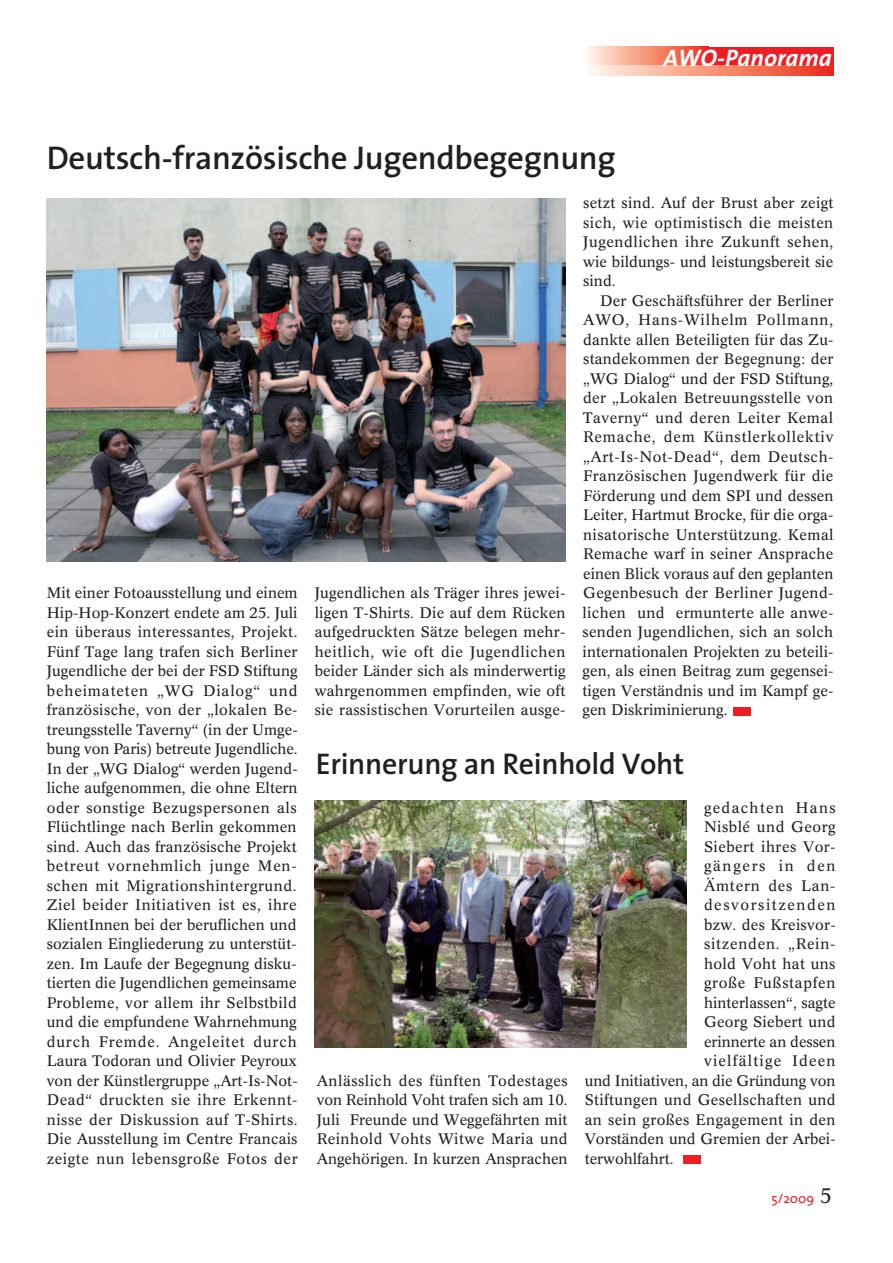
<style>
.page{position:relative;width:893px;height:1263px;background:#fff}
.page>*{position:absolute;margin:0;border:0;box-sizing:border-box;transform-origin:0 0}
.t1{font:600 33px "The Sans";letter-spacing:-.01em;color:#231f20}
.t2{font:600 30px "The Sans";letter-spacing:-.01em;color:#231f20}
.t3{font:italic 700 24px "The Sans";color:#fff}
.t4{font:15px/19.5px "Concorde BE";letter-spacing:.02em;color:#231f20;text-align:justify}
.t5{font:15px "Concorde BE";color:#231f20}
.t6{font:15px "Concorde BE";letter-spacing:-.005em;color:#231f20}
.t7{font:15px "Concorde BE";letter-spacing:.05em;color:#231f20}
.t8{font:15px "Concorde BE";letter-spacing:.08em;color:#231f20}
.t9{font:15px "Concorde BE";letter-spacing:.1em;color:#231f20}
.t10{font:15px "Concorde BE";letter-spacing:.045em;color:#231f20}
.t11{font:15px "Concorde BE";letter-spacing:.085em;color:#231f20}
.t12{font:15px "Concorde BE";letter-spacing:.11em;color:#231f20}
.t13{font:13.5px "The Sans";color:#ee1d23}
.s1{font-family:"Concorde BE";font-size:21px;color:#231f20}
</style>
<div class="page">
<div style="left:704px;top:47px;width:129px;height:28px;background:#ee1d23"></div>
<svg style="left:587px;top:47px;width:121px;height:19px"></svg>
<svg style="left:591px;top:66px;width:236px;height:9px"></svg>
<div style="left:733px;top:707px;width:17px;height:8px;background:#ee1d23"></div>
<div style="left:684px;top:1155px;width:17px;height:9px;background:#ee1d23"></div>
<img style="left:315px;top:801px;width:371px;height:246px">
<img style="left:47px;top:199px;width:518px;height:362px">
<h1 class="t1" style="left:47px;top:130px;width:571px">Deutsch-französische Jugendbegegnung</h1>
<h3 class="t3" style="left:663px;top:37px;width:170px">AWO-Panorama</h3>
<p class="t4" style="left:583px;top:193px;width:252px">setzt sind. Auf der Brust aber zeigt sich, wie optimistisch die meisten Jugendlichen ihre Zukunft sehen, wie bildungs- und leistungsbereit sie sind.</p>
<p class="t4" style="left:583px;top:291px;width:253px;text-indent:18px">Der Geschäftsführer der Berliner AWO, Hans-Wilhelm Pollmann, dankte allen Beteiligten für das Zu&shy;standekommen der Begegnung: der „WG Dialog“ und der FSD Stiftung, der „Lokalen Betreuungsstelle von Taverny“ und deren Leiter Kemal Remache, dem Künstlerkollektiv „Art-Is-Not-Dead“, dem Deutsch-Französischen Jugendwerk für die Förderung und dem SPI und dessen Leiter, Hartmut Brocke, für die orga&shy;nisatorische Unterstützung. Kemal Remache warf in seiner Ansprache einen Blick voraus auf den geplanten Gegenbesuch der Berliner Jugend&shy;lichen und ermunterte alle anwe&shy;senden Jugendlichen, sich an solch internationalen Projekten zu beteili&shy;gen, als einen Beitrag zum gegensei&shy;tigen Verständnis und im Kampf ge&shy;gen Diskriminierung.</p>
<h2 class="t2" style="left:316px;top:739px;width:370px">Erinnerung an Reinhold Voht</h2>
<p class="t4" style="left:47px;top:583px;width:252px">Mit einer Fotoausstellung und einem Hip-Hop-Konzert endete am 25. Juli ein überaus interessantes, Projekt.<br>Fünf Tage lang trafen sich Berliner Jugendliche der bei der FSD Stiftung beheimateten „WG Dialog“ und französische, von der „lokalen Be&shy;treungsstelle Taverny“ (in der Umge&shy;bung von Paris) betreute Jugendliche.<br>In der „WG Dialog“ werden Jugend&shy;liche aufgenommen, die ohne Eltern oder sonstige Bezugspersonen als Flüchtlinge nach Berlin gekommen sind. Auch das französische Projekt betreut vornehmlich junge Men&shy;schen mit Migrationshintergrund.<br>Ziel beider Initiativen ist es, ihre KlientInnen bei der beruflichen und sozialen Eingliederung zu unterstüt&shy;zen. Im Laufe der Begegnung disku&shy;tierten die Jugendlichen gemeinsame Probleme, vor allem ihr Selbstbild und die empfundene Wahrnehmung durch Fremde. Angeleitet durch Laura Todoran und Olivier Peyroux von der Künstlergruppe „Art-Is-Not-Dead“ druckten sie ihre Erkennt&shy;nisse der Diskussion auf T-Shirts.<br>Die Ausstellung im Centre Francais zeigte nun lebensgroße Fotos der</p>
<p class="t4" style="left:315px;top:583px;width:252px">Jugendlichen als Träger ihres jewei&shy;ligen T-Shirts. Die auf dem Rücken aufgedruckten Sätze belegen mehr&shy;heitlich, wie oft die Jugendlichen beider Länder sich als minderwertig wahrgenommen empfinden, wie oft sie rassistischen Vorurteilen ausge-</p>
<p class="t11" style="left:704px;top:799px;width:133px">gedachten Hans</p>
<p class="t4" style="left:704px;top:817px;width:133px">Nisblé und Georg</p>
<p class="t4" style="left:704px;top:837px;width:133px">Siebert ihres Vor-</p>
<p class="t12" style="left:704px;top:857px;width:133px">gängers in den</p>
<p class="t7" style="left:704px;top:877px;width:133px">Ämtern des Lan-</p>
<p class="t9" style="left:704px;top:896px;width:133px">desvorsitzenden</p>
<p class="t4" style="left:704px;top:915px;width:133px">bzw. des Kreisvor-</p>
<p class="t7" style="left:704px;top:935px;width:133px">sitzenden. „Rein-</p>
<p class="t4" style="left:704px;top:954px;width:133px">hold Voht hat uns</p>
<p class="t10" style="left:704px;top:974px;width:133px">große Fußstapfen</p>
<p class="t5" style="left:704px;top:994px;width:133px">hinterlassen“, sagte</p>
<p class="t4" style="left:704px;top:1012px;width:133px">Georg Siebert und</p>
<p class="t5" style="left:704px;top:1033px;width:133px">erinnerte an dessen</p>
<p class="t8" style="left:704px;top:1052px;width:133px">vielfältige Ideen</p>
<p class="t6" style="left:585px;top:1072px;width:252px">und Initiativen, an die Gründung von</p>
<p class="t4" style="left:585px;top:1090px;width:253px">Stiftungen und Gesellschaften und</p>
<p class="t4" style="left:585px;top:1110px;width:252px">an sein großes Engagement in den</p>
<p class="t5" style="left:585px;top:1130px;width:252px">Vorständen und Gremien der Arbei-</p>
<p class="t5" style="left:585px;top:1150px;width:90px">terwohlfahrt.</p>
<p class="t4" style="left:317px;top:1071px;width:252px">Anlässlich des fünften Todestages von Reinhold Voht trafen sich am 10.<br>Juli Freunde und Weggefährten mit Reinhold Vohts Witwe Maria und Angehörigen. In kurzen Ansprachen</p>
<p class="t13" style="left:771px;top:1187px;width:62px">5/2009 <span class="s1">5</span></p>
</div>
